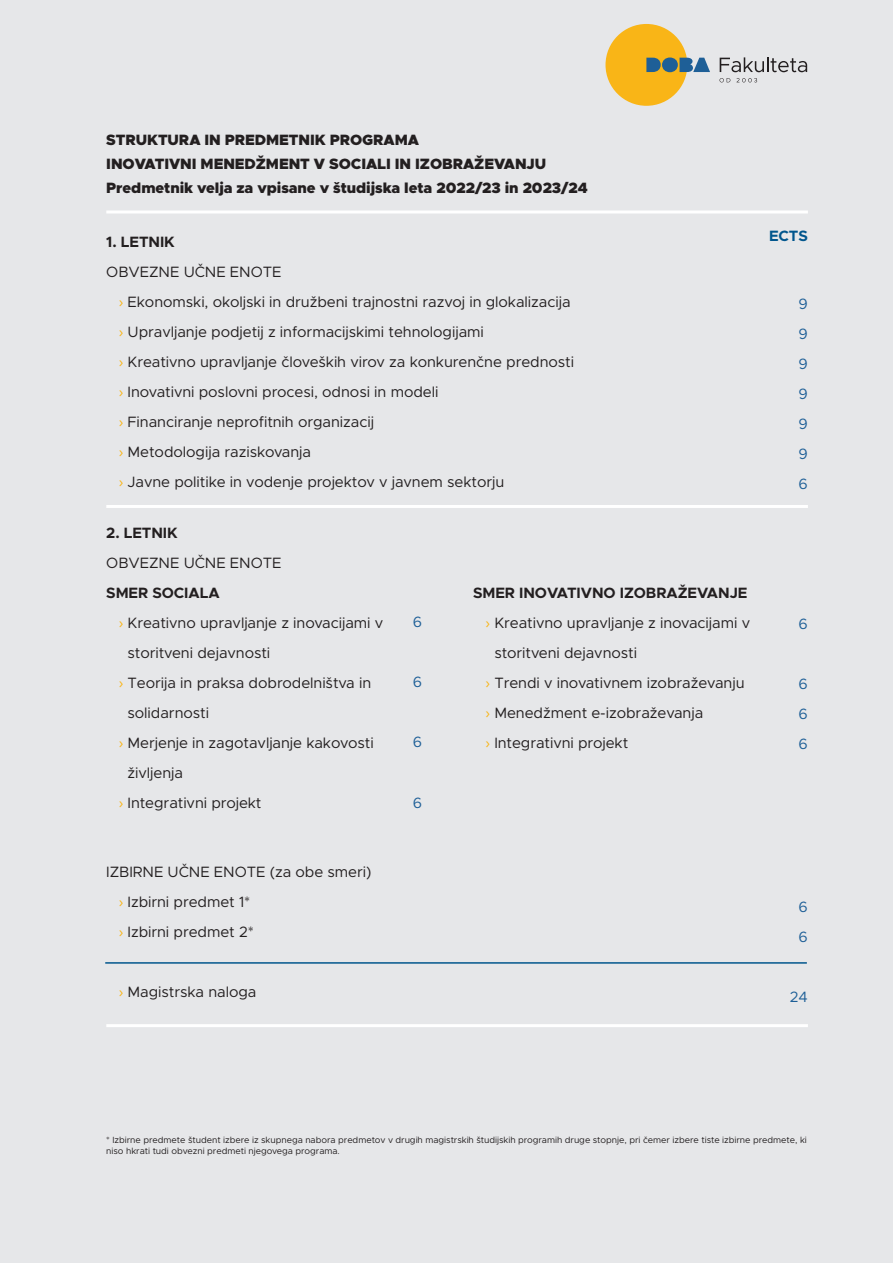
<style>
.page{position:relative;width:893px;height:1263px;background:#e6e7e9}
.page>*{position:absolute;margin:0;border:0;box-sizing:border-box;transform-origin:0 0}
.Normalno_Bullet{font:15px/30px "Metropolis";letter-spacing:-.005em;color:#231f20}
.Normalno{font:900 15px "Metropolis";letter-spacing:-.005em;color:#231f20}
.Normalno-2{font:700 15px "Metropolis";letter-spacing:-.005em;color:#231f20}
.Normalno-3{font:15px/30px "Metropolis";letter-spacing:-.005em;color:#231f20}
.Normalno-4{font:15px "Metropolis";color:#1e5f97}
.Normalno-5{font:700 15px "Metropolis";color:#01568d}
.Srednje{font:9px/10.8px "Metropolis";letter-spacing:-.005em;color:#231f20}
.s1{color:#f9b517}
.s2{font-weight:700}
</style>
<div class="page">
<hr style="left:106px;top:505px;width:702px;height:3px;background:#fff">
<hr style="left:106px;top:210px;width:702px;height:3px;background:#fff">
<hr style="left:106px;top:1024px;width:702px;height:3px;background:#fff">
<hr style="left:105px;top:962px;width:702px;height:2px;background:#01568d">
<div style="left:605px;top:24px;width:82px;height:82px;background:#f9b517;border-radius:50%"></div>
<svg style="left:646px;top:58px;width:15px;height:14px"></svg>
<div style="left:662px;top:58px;width:16px;height:14px;background:#1e5f97;border-radius:50%"></div>
<svg style="left:679px;top:58px;width:31px;height:14px"></svg>
<svg style="left:720px;top:57px;width:87px;height:15px"></svg>
<svg style="left:719px;top:78px;width:11px;height:4px"></svg>
<svg style="left:736px;top:78px;width:21px;height:4px"></svg>
<p class="Normalno" style="left:106px;top:130px;width:314px">STRUKTURA IN PREDMETNIK PROGRAMA</p>
<p class="Normalno" style="left:106px;top:154px;width:441px">INOVATIVNI MENEDŽMENT V SOCIALI IN IZOBRAŽEVANJU</p>
<p class="Normalno" style="left:106px;top:178px;width:483px">Predmetnik velja za vpisane v študijska leta 2022/23 in 2023/24</p>
<p class="Normalno-2" style="left:106px;top:232px;width:70px">1. LETNIK</p>
<p class="Normalno-3" style="left:106px;top:257px;width:177px">OBVEZNE UČNE ENOTE</p>
<p class="Normalno_Bullet" style="left:119px;top:287px;width:453px"><span class="s1">›</span> Ekonomski, okoljski in družbeni trajnostni razvoj in glokalizacija</p>
<p class="Normalno_Bullet" style="left:119px;top:317px;width:367px"><span class="s1">›</span> Upravljanje podjetij z informacijskimi tehnologijami</p>
<p class="Normalno_Bullet" style="left:119px;top:347px;width:457px"><span class="s1">›</span> Kreativno upravljanje človeških virov za konkurenčne prednosti</p>
<p class="Normalno_Bullet" style="left:119px;top:377px;width:321px"><span class="s1">›</span> Inovativni poslovni procesi, odnosi in modeli</p>
<p class="Normalno_Bullet" style="left:119px;top:407px;width:257px"><span class="s1">›</span> Financiranje neprofitnih organizacij</p>
<p class="Normalno_Bullet" style="left:119px;top:437px;width:194px"><span class="s1">›</span> Metodologija raziskovanja</p>
<p class="Normalno_Bullet" style="left:119px;top:467px;width:387px"><span class="s1">›</span> Javne politike in vodenje projektov v javnem sektorju</p>
<p class="Normalno-2" style="left:106px;top:524px;width:73px">2. LETNIK</p>
<p class="Normalno-3" style="left:106px;top:548px;width:177px">OBVEZNE UČNE ENOTE<br><span class="s2">SMER SOCIALA</span></p>
<p class="Normalno_Bullet" style="left:128px;top:608px;width:257px;text-indent:-9px"><span class="s1">›</span> Kreativno upravljanje z inovacijami v storitveni dejavnosti</p>
<p class="Normalno_Bullet" style="left:128px;top:668px;width:245px;text-indent:-9px"><span class="s1">›</span> Teorija in praksa dobrodelništva in solidarnosti</p>
<p class="Normalno_Bullet" style="left:119px;top:728px;width:257px"><span class="s1">›</span> Merjenje in zagotavljanje kakovosti</p>
<p class="Normalno_Bullet" style="left:128px;top:758px;width:57px">življenja</p>
<p class="Normalno_Bullet" style="left:119px;top:788px;width:144px"><span class="s1">›</span> Integrativni projekt</p>
<p class="Normalno-4" style="left:413px;top:613px;width:11px">6</p>
<p class="Normalno-4" style="left:413px;top:673px;width:11px">6</p>
<p class="Normalno-4" style="left:413px;top:733px;width:11px">6</p>
<p class="Normalno-4" style="left:413px;top:793px;width:11px">6</p>
<p class="Normalno-2" style="left:473px;top:584px;width:276px">SMER INOVATIVNO IZOBRAŽEVANJE</p>
<p class="Normalno_Bullet" style="left:494px;top:608px;width:257px;text-indent:-9px"><span class="s1">›</span> Kreativno upravljanje z inovacijami v storitveni dejavnosti</p>
<p class="Normalno_Bullet" style="left:485px;top:668px;width:261px"><span class="s1">›</span> Trendi v inovativnem izobraževanju</p>
<p class="Normalno_Bullet" style="left:485px;top:698px;width:219px"><span class="s1">›</span> Menedžment e-izobraževanja</p>
<p class="Normalno_Bullet" style="left:485px;top:728px;width:144px"><span class="s1">›</span> Integrativni projekt</p>
<p class="Normalno-5" style="left:769px;top:227px;width:40px">ECTS</p>
<p class="Normalno-4" style="left:799px;top:295px;width:11px">9</p>
<p class="Normalno-4" style="left:799px;top:325px;width:11px">9</p>
<p class="Normalno-4" style="left:799px;top:355px;width:11px">9</p>
<p class="Normalno-4" style="left:799px;top:385px;width:11px">9</p>
<p class="Normalno-4" style="left:799px;top:415px;width:11px">9</p>
<p class="Normalno-4" style="left:799px;top:445px;width:11px">9</p>
<p class="Normalno-4" style="left:799px;top:475px;width:11px">6</p>
<p class="Normalno-4" style="left:799px;top:614px;width:11px">6</p>
<p class="Normalno-4" style="left:799px;top:674px;width:11px">6</p>
<p class="Normalno-4" style="left:799px;top:704px;width:11px">6</p>
<p class="Normalno-4" style="left:799px;top:734px;width:11px">6</p>
<p class="Normalno_Bullet" style="left:106px;top:857px;width:267px">IZBIRNE UČNE ENOTE (za obe smeri)</p>
<p class="Normalno_Bullet" style="left:119px;top:887px;width:133px"><span class="s1">›</span> Izbirni predmet 1*</p>
<p class="Normalno_Bullet" style="left:119px;top:917px;width:137px"><span class="s1">›</span> Izbirni predmet 2*</p>
<p class="Normalno_Bullet" style="left:119px;top:977px;width:139px"><span class="s1">›</span> Magistrska naloga</p>
<p class="Normalno-4" style="left:799px;top:897px;width:11px">6</p>
<p class="Normalno-4" style="left:799px;top:927px;width:11px">6</p>
<p class="Normalno-4" style="left:790px;top:987px;width:20px">24</p>
<p class="Srednje" style="left:106px;top:1135px;width:702px">* Izbirne predmete študent izbere iz skupnega nabora predmetov v drugih magistrskih študijskih programih druge stopnje, pri čemer izbere tiste izbirne predmete, ki niso hkrati tudi obvezni predmeti njegovega programa.</p>
</div>
